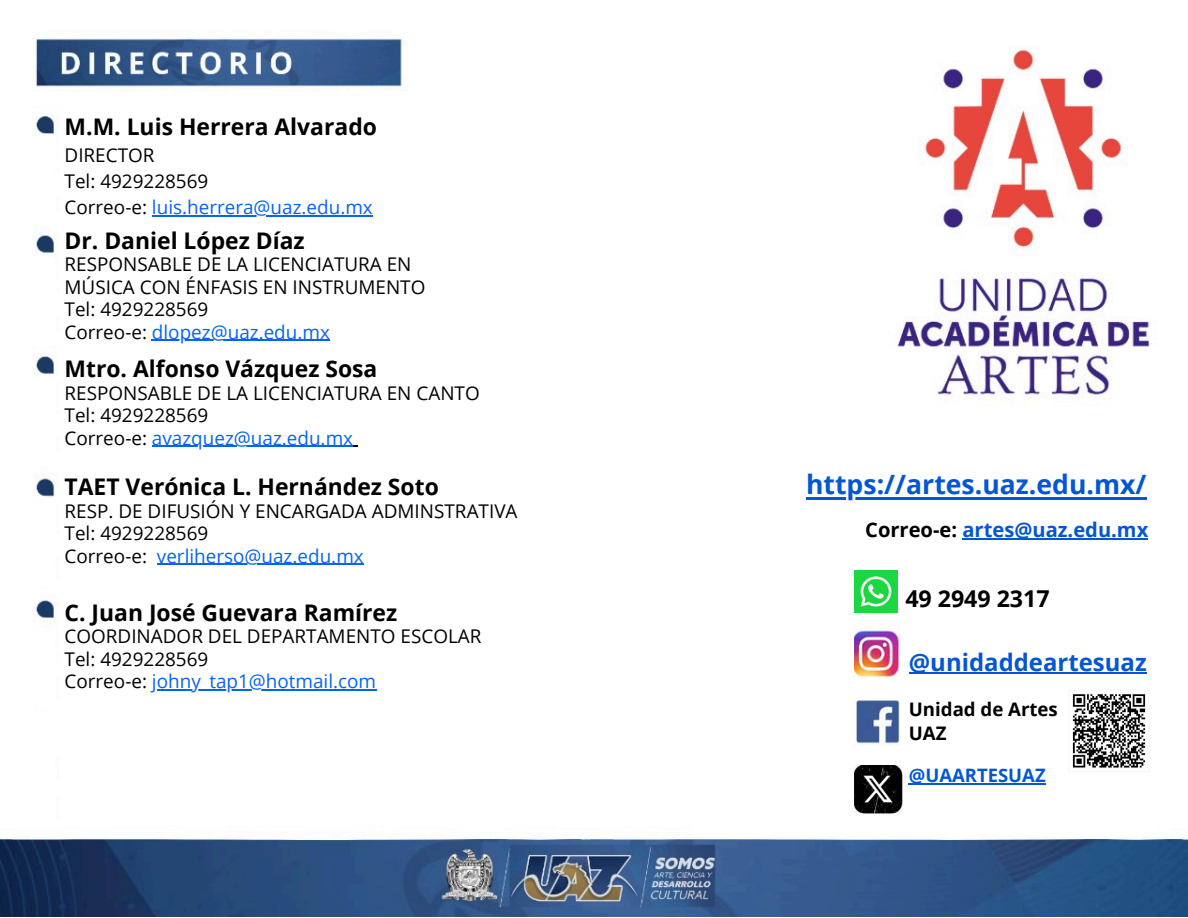
<style>
.page{position:relative;width:1188px;height:918px;background:#fff}
.page>*{position:absolute;margin:0;border:0;box-sizing:border-box;transform-origin:0 0}
.t1{font:700 26.55px "Open Sans";color:#0456d3}
.t2{font:700 24px "Open Sans";color:#0456d3}
.t3{font:700 23.25px "Open Sans";color:#000}
.t4{font:700 22.95px "Open Sans";color:#000}
.t5{font:700 20.1px "Open Sans";color:#0456d3}
.t6{font:18.9px/25.8px "Open Sans";color:#000}
.t7{font:18.9px "Open Sans";color:#0564f3}
.t8{font:700 18.6px/24.9px "Open Sans";color:#000}
.t9{font:700 18.45px "Open Sans";color:#0456d3}
.s1{color:#0564f3}
.s2{color:#000}
</style>
<div class="page">
<img style="left:0;top:38px;width:1188px;height:878px">
<div style="left:59px;top:105px;width:634px;height:721px;background:#fff"></div>
<div style="left:705px;top:596px;width:472px;height:178px;background:#fff"></div>
<div style="left:693px;top:757px;width:464px;height:79px;background:#fff"></div>
<img style="left:854px;top:570px;width:43px;height:43px">
<img style="left:854px;top:625px;width:45px;height:53px">
<img style="left:854px;top:699px;width:45px;height:45px">
<img style="left:1072px;top:694px;width:77px;height:78px">
<img style="left:854px;top:765px;width:49px;height:48px">
<div style="left:26px;top:713px;width:39px;height:44px;background:#fff"></div>
<hr style="left:962px;top:538px;width:186px;height:1px;background:#0456d3">
<hr style="left:806px;top:497px;width:341px;height:3px;background:#0456d3">
<hr style="left:152px;top:215px;width:221px;height:1px;background:#0564f3">
<hr style="left:152px;top:340px;width:178px;height:1px;background:#0564f3">
<hr style="left:152px;top:446px;width:201px;height:1px;background:#0564f3">
<hr style="left:157px;top:564px;width:207px;height:1px;background:#0564f3">
<hr style="left:152px;top:690px;width:224px;height:1px;background:#0564f3">
<hr style="left:909px;top:672px;width:238px;height:2px;background:#0456d3">
<hr style="left:909px;top:783px;width:137px;height:2px;background:#0456d3">
<p class="t4" style="left:65px;top:111px;width:314px">M.M. Luis Herrera Alvarado</p>
<p class="t6" style="left:65px;top:142px;width:310px">DIRECTOR<br>Tel: 4929228569<br>Correo-e: <span class="s1">luis.herrera@uaz.edu.mx</span></p>
<p class="t4" style="left:65px;top:224px;width:242px">Dr. Daniel López Díaz</p>
<p class="t6" style="left:65px;top:253px;width:362px;line-height:22.5px">RESPONSABLE DE LA LICENCIATURA EN<br>MÚSICA CON ÉNFASIS EN INSTRUMENTO</p>
<p class="t6" style="left:65px;top:296px;width:145px">Tel: 4929228569</p>
<p class="t7" style="left:65px;top:318px;width:267px"><span class="s2">Correo-e:</span> dlopez@uaz.edu.mx</p>
<p class="t4" style="left:65px;top:353px;width:314px">Mtro. Alfonso Vázquez Sosa</p>
<p class="t6" style="left:65px;top:379px;width:417px">RESPONSABLE DE LA LICENCIATURA EN CANTO</p>
<p class="t6" style="left:65px;top:402px;width:145px">Tel: 4929228569</p>
<p class="t7" style="left:65px;top:424px;width:290px"><span class="s2">Correo-e:</span> avazquez@uaz.edu.mx</p>
<h5 class="t4" style="left:65px;top:471px;width:376px">TAET Verónica L. Hernández Soto</h5>
<p class="t6" style="left:65px;top:497px;width:454px">RESP. DE DIFUSIÓN Y ENCARGADA ADMINSTRATIVA</p>
<h2 class="t6" style="left:65px;top:520px;width:145px">Tel: 4929228569</h2>
<p class="t6" style="left:65px;top:542px;width:84px">Correo-e:</p>
<p class="t7" style="left:157px;top:542px;width:208px">verliherso@uaz.edu.mx</p>
<h1 class="t4" style="left:65px;top:596px;width:334px">C. Juan José Guevara Ramírez</h1>
<h5 class="t6" style="left:65px;top:623px;width:418px">COORDINADOR DEL DEPARTAMENTO ESCOLAR</h5>
<p class="t6" style="left:65px;top:646px;width:145px">Tel: 4929228569</p>
<p class="t7" style="left:65px;top:668px;width:313px"><span class="s2">Correo-e:</span> johny_tap1@hotmail.com</p>
<p class="t1" style="left:806px;top:466px;width:342px">https://artes.uaz.edu.mx/</p>
<p class="t5" style="left:865px;top:515px;width:285px"><span class="s2">Correo-e:</span> artes@uaz.edu.mx</p>
<p class="t3" style="left:905px;top:582px;width:146px">49 2949 2317</p>
<p class="t2" style="left:909px;top:645px;width:239px">@unidaddeartesuaz</p>
<p class="t8" style="left:909px;top:696px;width:151px">Unidad de Artes<br>UAZ</p>
<p class="t9" style="left:909px;top:762px;width:138px">@UAARTESUAZ</p>
</div>
